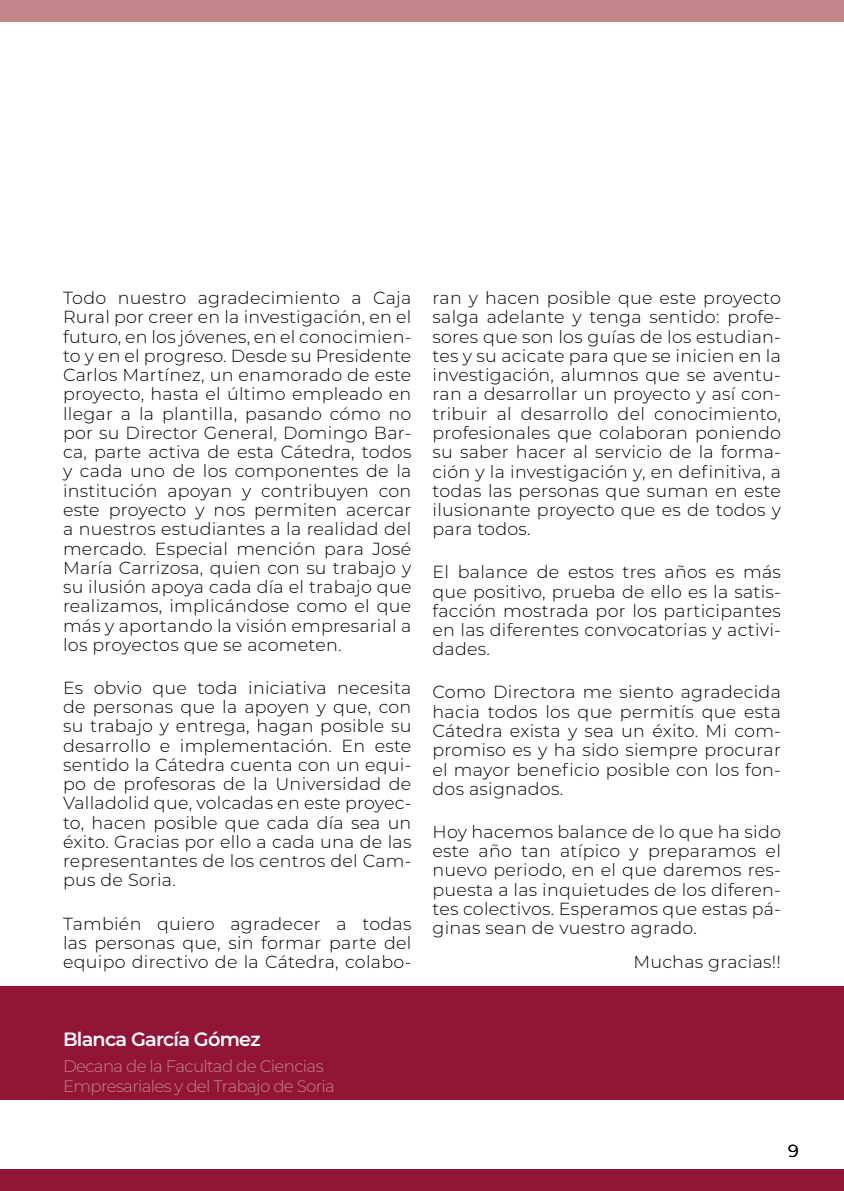
<style>
.page{position:relative;width:844px;height:1191px;background:#fff}
.page>*{position:absolute;margin:0;border:0;box-sizing:border-box;transform-origin:0 0}
.t1{font:600 19.25px "Montserrat";letter-spacing:-.04em;color:#fff}
.t2{font:300 17.5px/19.2px "Montserrat";letter-spacing:.015em;color:#000;text-align:justify}
.t3{font:17.5px "Montserrat";color:#000}
.t4{font:300 16.62px/20.1px "Montserrat";letter-spacing:-.04em;color:#c4868b}
</style>
<div class="page">
<div style="left:0;top:1169px;width:843px;height:22px;background:#921538"></div>
<div style="left:0;top:0;width:843px;height:21px;background:#c4868b"></div>
<div style="left:0;top:986px;width:843px;height:113px;background:#921538"></div>
<p class="t2" style="left:63px;top:288px;width:350px">Todo nuestro agradecimiento a Caja Rural por creer en la investigación, en el futuro, en los jóvenes, en el conocimien&shy;to y en el progreso. Desde su Presidente Carlos Martínez, un enamorado de este proyecto, hasta el último empleado en llegar a la plantilla, pasando cómo no por su Director General, Domingo Bar&shy;ca, parte activa de esta Cátedra, todos y cada uno de los componentes de la institución apoyan y contribuyen con este proyecto y nos permiten acercar a nuestros estudiantes a la realidad del mercado. Especial mención para José María Carrizosa, quien con su trabajo y su ilusión apoya cada día el trabajo que realizamos, implicándose como el que más y aportando la visión empresarial a los proyectos que se acometen.</p>
<p class="t2" style="left:63px;top:677px;width:350px">Es obvio que toda iniciativa necesita de personas que la apoyen y que, con su trabajo y entrega, hagan posible su desarrollo e implementación. En este sentido la Cátedra cuenta con un equi&shy;po de profesoras de la Universidad de Valladolid que, volcadas en este proyec&shy;to, hacen posible que cada día sea un éxito. Gracias por ello a cada una de las representantes de los centros del Cam&shy;pus de Soria.</p>
<p class="t2" style="left:63px;top:913px;width:350px">También quiero agradecer a todas las personas que, sin formar parte del equipo directivo de la Cátedra, colabo-</p>
<p class="t2" style="left:432px;top:288px;width:350px">ran y hacen posible que este proyecto salga adelante y tenga sentido: profe&shy;sores que son los guías de los estudian&shy;tes y su acicate para que se inicien en la investigación, alumnos que se aventu&shy;ran a desarrollar un proyecto y así con&shy;tribuir al desarrollo del conocimiento, profesionales que colaboran poniendo su saber hacer al servicio de la forma&shy;ción y la investigación y, en definitiva, a todas las personas que suman en este ilusionante proyecto que es de todos y para todos.</p>
<p class="t2" style="left:432px;top:562px;width:350px">El balance de estos tres años es más que positivo, prueba de ello es la satis&shy;facción mostrada por los participantes en las diferentes convocatorias y activi&shy;dades.</p>
<p class="t2" style="left:432px;top:682px;width:350px">Como Directora me siento agradecida hacia todos los que permitís que esta Cátedra exista y sea un éxito. Mi com&shy;promiso es y ha sido siempre procurar el mayor beneficio posible con los fon&shy;dos asignados.</p>
<p class="t2" style="left:432px;top:821px;width:350px">Hoy hacemos balance de lo que ha sido este año tan atípico y preparamos el nuevo periodo, en el que daremos res&shy;puesta a las inquietudes de los diferen&shy;tes colectivos. Esperamos que estas pá&shy;ginas sean de vuestro agrado.</p>
<p class="t2" style="left:633px;top:952px;width:149px">Muchas gracias!!</p>
<p class="t1" style="left:63px;top:1025px;width:199px">Blanca García Gómez</p>
<p class="t4" style="left:63px;top:1055px;width:273px">Decana de la Facultad de Ciencias<br>Empresariales y del Trabajo de Soria</p>
<p class="t3" style="left:787px;top:1138px;width:12px">9</p>
</div>
